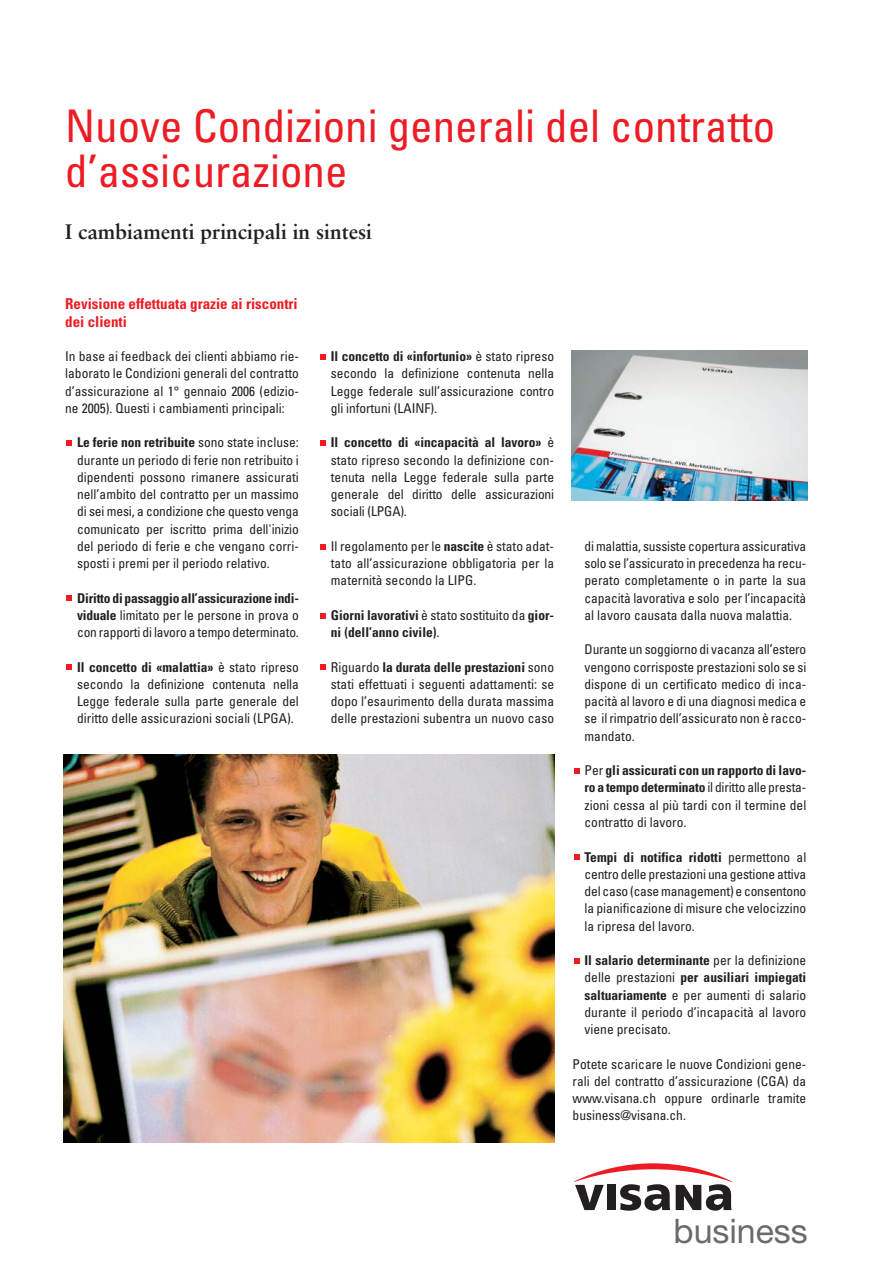
<style>
.page{position:relative;width:893px;height:1263px;background:#fff}
.page>*{position:absolute;margin:0;border:0;box-sizing:border-box;transform-origin:0 0}
.t1{font:condensed 45px/45px "Univers LT";color:#ed1c24}
.t2{font:33.9px "Helvetica Neue LT";color:#686a6c}
.t3{font:700 21px "Sabon LT";color:#231f20}
.t4{font:700 condensed 15px/17.2px "Univers LT";color:#ed1c24}
.t5{font:condensed 13.5px/17.2px "Univers LT";color:#231f20;text-align:justify}
.t6{font:700 condensed 13.5px/17.2px "Univers LT";color:#231f20}
.s1{font-weight:700}
.s2{font-weight:400}
</style>
<div class="page">
<img style="left:63px;top:350px;width:745px;height:861px">
<h1 class="t1" style="left:65px;top:106px;width:711px">Nuove Condizioni generali del contratto d’assicurazione</h1>
<h3 class="t3" style="left:65px;top:223px;width:308px">I cambiamenti principali in sintesi</h3>
<p class="t4" style="left:65px;top:296px;width:234px">Revisione effettuata grazie ai riscontri dei clienti</p>
<p class="t5" style="left:65px;top:348px;width:235px">In base ai feedback dei clienti abbiamo rie&shy;laborato le Condizioni generali del contratto d’assicurazione al 1° gennaio 2006 (edizio&shy;ne 2005). Questi i cambiamenti principali:</p>
<p class="t5" style="left:77px;top:435px;width:223px"><span class="s1">Le ferie non retribuite</span> sono state incluse: durante un periodo di ferie non retribuito i dipendenti possono rimanere assicurati nell’ambito del contratto per un massimo di sei mesi, a condizione che questo venga comunicato per iscritto prima dell'inizio del periodo di ferie e che vengano corri&shy;sposti i premi per il periodo relativo.</p>
<p class="t5" style="left:77px;top:590px;width:223px"><span class="s1">Diritto di passaggio all’assicurazione indi&shy;viduale</span> limitato per le persone in prova o con rapporti di lavoro a tempo determinato.</p>
<p class="t5" style="left:77px;top:659px;width:223px"><span class="s1">Il concetto di «malattia»</span> è stato ripreso secondo la definizione contenuta nella Legge federale sulla parte generale del diritto delle assicurazioni sociali (LPGA).</p>
<p class="t5" style="left:331px;top:348px;width:225px"><span class="s1">Il concetto di «infortunio»</span> è stato ripreso secondo la definizione contenuta nella Legge federale sull’assicurazione contro gli infortuni (LAINF).</p>
<p class="t5" style="left:331px;top:435px;width:225px"><span class="s1">Il concetto di «incapacità al lavoro»</span> è stato ripreso secondo la definizione con&shy;tenuta nella Legge federale sulla parte generale del diritto delle assicurazioni sociali (LPGA).</p>
<p class="t5" style="left:331px;top:538px;width:225px">Il regolamento per le <span class="s1">nascite</span> è stato adat&shy;tato all’assicurazione obbligatoria per la maternità secondo la LIPG.</p>
<p class="t6" style="left:331px;top:607px;width:225px">Giorni lavorativi <span class="s2">è stato sostituito da</span> gior&shy;ni (dell’anno civile)<span class="s2">.</span></p>
<p class="t5" style="left:331px;top:659px;width:225px">Riguardo <span class="s1">la durata delle prestazioni</span> sono stati effettuati i seguenti adattamenti: se dopo l’esaurimento della durata massima delle prestazioni subentra un nuovo caso</p>
<p class="t5" style="left:585px;top:538px;width:223px">di malattia, sussiste copertura assicurativa solo se l’assicurato in precedenza ha recu&shy;perato completamente o in parte la sua capacità lavorativa e solo per l’incapacità al lavoro causata dalla nuova malattia.</p>
<p class="t5" style="left:585px;top:642px;width:223px">Durante un soggiorno di vacanza all’estero vengono corrisposte prestazioni solo se si dispone di un certificato medico di inca&shy;pacità al lavoro e di una diagnosi medica e se il rimpatrio dell’assicurato non è racco&shy;mandato.</p>
<p class="t5" style="left:585px;top:762px;width:223px">Per <span class="s1">gli assicurati con un rapporto di lavo&shy;ro a tempo determinato</span> il diritto alle presta&shy;zioni cessa al più tardi con il termine del contratto di lavoro.</p>
<p class="t5" style="left:585px;top:849px;width:223px"><span class="s1">Tempi di notifica ridotti</span> permettono al centro delle prestazioni una gestione attiva del caso (case management) e consentono la pianificazione di misure che velocizzino la ripresa del lavoro.</p>
<p class="t5" style="left:585px;top:952px;width:223px"><span class="s1">Il salario determinante</span> per la definizione delle prestazioni <span class="s1">per ausiliari impiegati saltuariamente</span> e per aumenti di salario durante il periodo d’incapacità al lavoro viene precisato.</p>
<p class="t5" style="left:573px;top:1056px;width:235px">Potete scaricare le nuove Condizioni gene&shy;rali del contratto d’assicurazione (CGA) da www.visana.ch oppure ordinarle tramite business@visana.ch.</p>
<h2 class="t2" style="left:674px;top:1218px;width:136px">business</h2>
</div>
